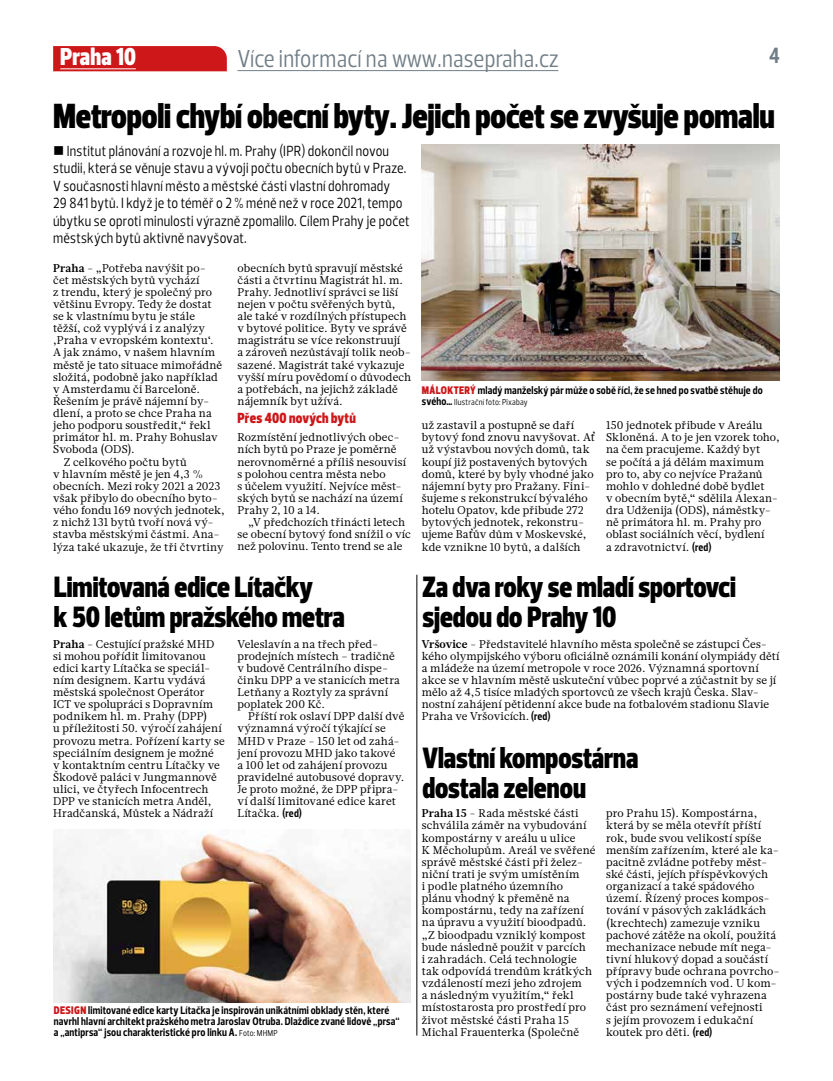
<style>
.page{position:relative;width:833px;height:1081px;background:#fff}
.page>*{position:absolute;margin:0;border:0;box-sizing:border-box;transform-origin:0 0}
.t1{font:900 35.62px "Prelo Condensed";letter-spacing:-.005em;color:#000}
.t2{font:900 30px/30px "Prelo Condensed";color:#000}
.t3{font:25px "Prelo Condensed";letter-spacing:.01em;color:#717e86}
.t4{font:900 25px "Prelo Condensed";letter-spacing:.01em;color:#fff}
.t5{font:700 22.5px "Prelo Condensed";color:#717e86}
.t6{font:15px/17.5px "Prelo Condensed";letter-spacing:.015em;color:#000}
.t7{font:900 15px "Prelo Condensed";letter-spacing:.015em;color:#cd1719}
.t8{font:11.25px/12.1px "Glosa Text";letter-spacing:.005em;color:#000}
.t9{font:700 11.25px/11.2px "Prelo Condensed";letter-spacing:.015em;color:#000}
.t10{font:8.75px "Prelo Condensed";letter-spacing:.02em;color:#000}
.s1{font-weight:700}
.s2{font-family:"Prelo Condensed";font-weight:700}
.s3{font-weight:900;color:#cd1719}
.s4{font-weight:400;font-size:8.75px}
.s5{font-weight:700;font-size:11.25px}
</style>
<div class="page">
<svg style="left:53px;top:46px;width:174px;height:25px;background:#cd1b1d"></svg>
<hr style="left:60px;top:68px;width:76px;height:1px;background:#fff">
<hr style="left:237px;top:70px;width:321px;height:1px;background:#717e86">
<img style="left:422px;top:144px;width:358px;height:237px">
<img style="left:53px;top:829px;width:358px;height:173px">
<hr style="left:416px;top:575px;width:1px;height:460px;background:#000">
<h3 class="t4" style="left:60px;top:41px;width:77px">Praha 10</h3>
<h3 class="t3" style="left:237px;top:43px;width:323px">Více informací na www.nasepraha.cz</h3>
<h3 class="t5" style="left:769px;top:42px;width:12px">4</h3>
<h1 class="t1" style="left:53px;top:94px;width:723px">Metropoli chybí obecní byty. Jejich počet se zvyšuje pomalu</h1>
<p class="t6" style="left:53px;top:142px;width:358px;text-indent:14px">Institut plánování a rozvoje hl. m. Prahy (IPR) dokončil novou studii, která se věnuje stavu a vývoji počtu obecních bytů v Praze.<br>V současnosti hlavní město a městské části vlastní dohromady<br>29 841 bytů. I když je to téměř o 2 % méně než v roce 2021, tempo úbytku se oproti minulosti výrazně zpomalilo. Cílem Prahy je počet městských bytů aktivně navyšovat.</p>
<p class="t8" style="left:53px;top:262px;width:154px"><span class="s1">Praha</span> - „Potřeba navýšit po-</p>
<p class="t8" style="left:53px;top:274px;width:148px">čet městských bytů vychází</p>
<p class="t8" style="left:53px;top:286px;width:161px">z trendu, který je společný pro</p>
<p class="t8" style="left:53px;top:298px;width:160px">většinu Evropy. Tedy že dostat</p>
<p class="t8" style="left:53px;top:310px;width:143px">se k vlastnímu bytu je stále</p>
<p class="t8" style="left:53px;top:322px;width:153px">těžší, což vyplývá i z analýzy</p>
<p class="t8" style="left:53px;top:334px;width:162px">‚Praha v evropském kontextu‘.</p>
<p class="t8" style="left:53px;top:347px;width:163px">A jak známo, v našem hlavním</p>
<p class="t8" style="left:53px;top:359px;width:171px">městě je tato situace mimořádně</p>
<p class="t8" style="left:53px;top:371px;width:166px">složitá, podobně jako například</p>
<p class="t8" style="left:53px;top:383px;width:148px">v Amsterdamu či Barceloně.</p>
<p class="t8" style="left:53px;top:395px;width:158px">Řešením je právě nájemní by-</p>
<p class="t8" style="left:53px;top:407px;width:160px">dlení, a proto se chce Praha na</p>
<p class="t8" style="left:53px;top:419px;width:159px">jeho podporu soustředit,“ řekl</p>
<p class="t8" style="left:53px;top:431px;width:166px">primátor hl. m. Prahy Bohuslav</p>
<p class="t8" style="left:53px;top:444px;width:83px">Svoboda (ODS).</p>
<p class="t8" style="left:64px;top:456px;width:124px">Z celkového počtu bytů</p>
<p class="t8" style="left:53px;top:468px;width:152px">v hlavním městě je jen 4,3 %</p>
<p class="t8" style="left:53px;top:480px;width:169px">obecních. Mezi roky 2021 a 2023</p>
<p class="t8" style="left:53px;top:492px;width:166px">však přibylo do obecního byto-</p>
<p class="t8" style="left:53px;top:504px;width:173px">vého fondu 169 nových jednotek,</p>
<p class="t8" style="left:53px;top:516px;width:162px">z nichž 131 bytů tvoří nová vý-</p>
<p class="t8" style="left:53px;top:528px;width:168px">stavba městskými částmi. Ana-</p>
<p class="t8" style="left:53px;top:541px;width:172px">lýza také ukazuje, že tři čtvrtiny</p>
<p class="t8" style="left:237px;top:262px;width:175px">obecních bytů spravují městské části a čtvrtinu Magistrát hl. m.<br>Prahy. Jednotliví správci se liší nejen v počtu svěřených bytů, ale také v rozdílných přístupech v bytové politice. Byty ve správě magistrátu se více rekonstruují<br>a zároveň nezůstávají tolik neob&shy;sazené. Magistrát také vykazuje vyšší míru povědomí o důvodech a potřebách, na jejichž základě nájemník byt užívá.</p>
<h3 class="t7" style="left:237px;top:409px;width:120px">Přes 400 nových bytů</h3>
<p class="t8" style="left:237px;top:431px;width:170px">Rozmístění jednotlivých obec&shy;ních bytů po Praze je poměrně nerovnoměrné a příliš nesouvisí s polohou centra města nebo<br>s účelem využití. Nejvíce měst&shy;ských bytů se nachází na území<br>Prahy 2, 10 a 14.</p>
<p class="t8" style="left:237px;top:516px;width:175px;text-indent:11px">„V předchozích třinácti letech se obecní bytový fond snížil o víc než polovinu. Tento trend se ale</p>
<h2 class="t2" style="left:54px;top:572px;width:292px">Limitovaná edice Lítačky<br>k 50 letům pražského metra</h2>
<p class="t8" style="left:53px;top:637px;width:173px"><span class="s1">Praha</span> - Cestující pražské MHD si mohou pořídit limitovanou edici karty Lítačka se speciál&shy;ním designem. Kartu vydává městská společnost Operátor<br>ICT ve spolupráci s Dopravním podnikem hl. m. Prahy (DPP)<br>u příležitosti 50. výročí zahájení provozu metra. Pořízení karty se speciálním designem je možné<br>v kontaktním centru Lítačky ve<br>Škodově paláci v Jungmannově ulici, ve čtyřech Infocentrech<br>DPP ve stanicích metra Anděl,<br>Hradčanská, Můstek a Nádraží</p>
<p class="t8" style="left:237px;top:638px;width:164px">Veleslavín a na třech před&shy;prodejních místech – tradičně v budově Centrálního dispe&shy;činku DPP a ve stanicích metra<br>Letňany a Roztyly za správní poplatek 200 Kč.</p>
<p class="t8" style="left:237px;top:710px;width:168px;text-indent:11px">Příští rok oslaví DPP další dvě významná výročí týkající se<br>MHD v Praze - 150 let od zahá&shy;jení provozu MHD jako takové<br>a 100 let od zahájení provozu pravidelné autobusové dopravy.<br>Je proto možné, že DPP připra&shy;ví další limitované edice karet<br>Lítačka. <span class="s2">(red)</span></p>
<p class="t9" style="left:54px;top:1004px;width:347px"><span class="s3">DESIGN</span> limitované edice karty Lítačka je inspirován unikátními obklady stěn, které navrhl hlavní architekt pražského metra Jaroslav Otruba. Dlaždice zvané lidově „prsa“ a „antiprsa“ jsou charakteristické pro linku A. <span class="s4">Foto: MHMP</span></p>
<p class="t9" style="left:422px;top:384px;width:342px"><span class="s3">MÁLOKTERÝ</span> mladý manželský pár může o sobě říci, že se hned po svatbě stěhuje do</p>
<p class="t10" style="left:422px;top:396px;width:107px"><span class="s5">svého…</span> Ilustrační foto: Pixabay</p>
<p class="t8" style="left:422px;top:419px;width:175px">už zastavil a postupně se daří bytový fond znovu navyšovat. Ať už výstavbou nových domů, tak koupí již postavených bytových domů, které by byly vhodné jako nájemní byty pro Pražany. Fini&shy;šujeme s rekonstrukcí bývalého hotelu Opatov, kde přibude 272 bytových jednotek, rekonstru&shy;ujeme Baťův dům v Moskevské, kde vznikne 10 bytů, a dalších</p>
<p class="t8" style="left:606px;top:419px;width:175px">150 jednotek přibude v Areálu<br>Skloněná. A to je jen vzorek toho, na čem pracujeme. Každý byt<br>se počítá a já dělám maximum pro to, aby co nejvíce Pražanů mohlo v dohledné době bydlet<br>v obecním bytě,“ sdělila Alexan&shy;dra Udženija (ODS), náměstky&shy;ně primátora hl. m. Prahy pro oblast sociálních věcí, bydlení<br>a zdravotnictví. <span class="s2">(red)</span></p>
<h2 class="t2" style="left:422px;top:572px;width:315px">Za dva roky se mladí sportovci sjedou do Prahy 10</h2>
<p class="t8" style="left:422px;top:637px;width:359px"><span class="s1">Vršovice</span> - Představitelé hlavního města společně se zástupci Čes&shy;kého olympijského výboru oficiálně oznámili konání olympiády dětí a mládeže na území metropole v roce 2026. Významná sportovní akce se v hlavním městě uskuteční vůbec poprvé a zúčastnit by se jí mělo až 4,5 tisíce mladých sportovců ze všech krajů Česka. Slav&shy;nostní zahájení pětidenní akce bude na fotbalovém stadionu Slavie Praha ve Vršovicích. <span class="s2">(red)</span></p>
<h2 class="t2" style="left:422px;top:743px;width:218px">Vlastní kompostárna dostala zelenou</h2>
<p class="t8" style="left:422px;top:807px;width:175px"><span class="s1">Praha 15</span> - Rada městské části schválila záměr na vybudování kompostárny v areálu u ulice<br>K Měcholupům. Areál ve svěřené správě městské části při želez&shy;niční trati je svým umístěním<br>i podle platného územního plánu vhodný k přeměně na kompostárnu, tedy na zařízení na úpravu a využití bioodpadů. „Z bioodpadu vzniklý kompost bude následně použit v parcích<br>i zahradách. Celá technologie tak odpovídá trendům krátkých vzdáleností mezi jeho zdrojem<br>a následným využitím,“ řekl místostarosta pro prostředí pro život městské části Praha 15<br>Michal Frauenterka (Společně</p>
<p class="t8" style="left:606px;top:807px;width:175px">pro Prahu 15). Kompostárna, která by se měla otevřít příští rok, bude svou velikostí spíše menším zařízením, které ale ka&shy;pacitně zvládne potřeby měst&shy;ské části, jejích příspěvkových organizací a také spádového území. Řízený proces kompos&shy;tování v pásových zakládkách (krechtech) zamezuje vzniku pachové zátěže na okolí, použitá mechanizace nebude mít nega&shy;tivní hlukový dopad a součástí přípravy bude ochrana povrcho&shy;vých i podzemních vod. U kom&shy;postárny bude také vyhrazena část pro seznámení veřejnosti<br>s jejím provozem i edukační koutek pro děti. <span class="s2">(red)</span></p>
</div>
